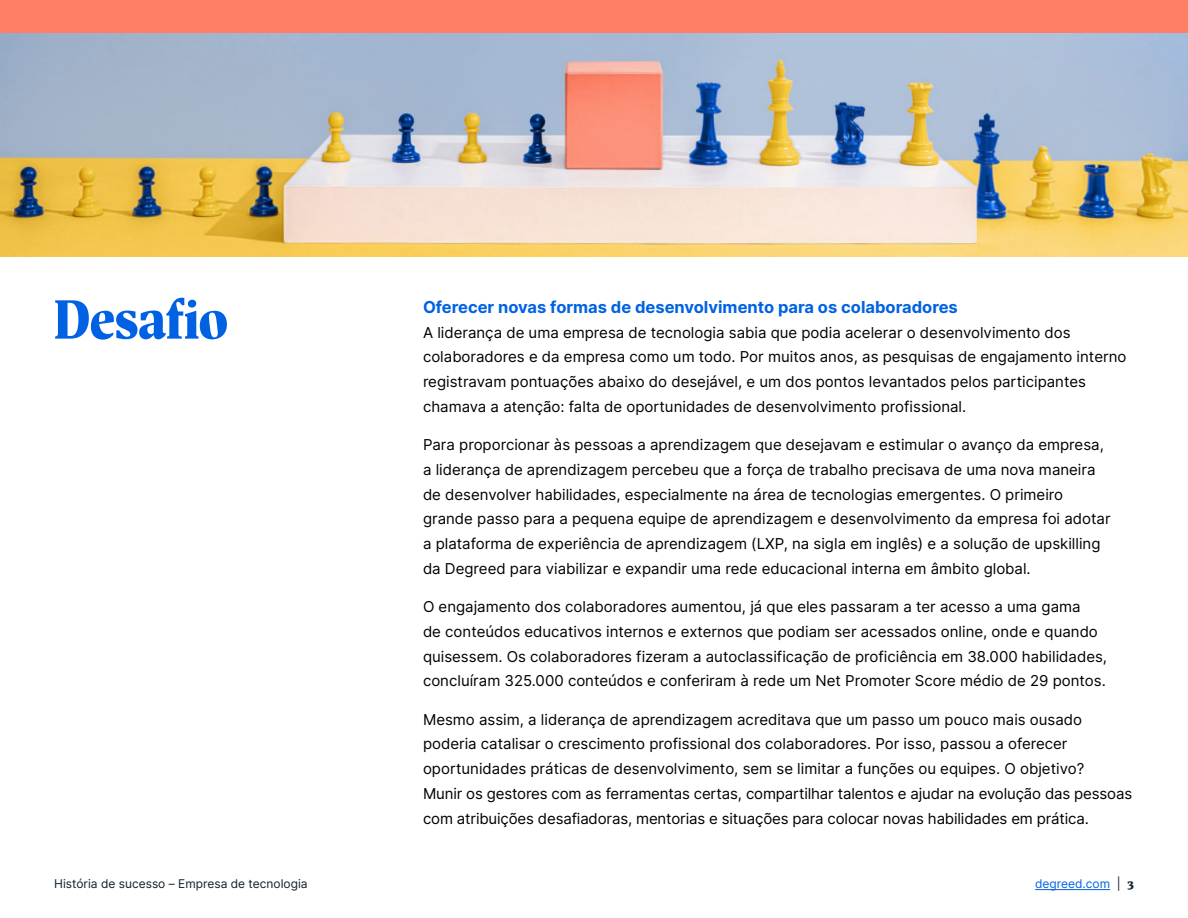
<style>
.page{position:relative;width:1188px;height:918px;background:#fff}
.page>*{position:absolute;margin:0;border:0;box-sizing:border-box;transform-origin:0 0}
.t1{font:800 55.5px "Antonia H1";letter-spacing:-.005em;color:#0062e3}
.t2{font:700 16.5px "Inter";color:#0062e3}
.t3{font:15px/24.8px "Inter";color:#000}
.t4{font:12px "Inter";color:#0f1f2c}
.t5{font:12px "Inter";color:#0062e3}
.s1{color:#0f1f2c}
.s2{font-family:"Antonia H3";font-weight:800;color:#0f1f2c}
</style>
<div class="page">
<div style="left:0;top:0;width:1188px;height:231px;background:#ff7f64"></div>
<img style="left:0;top:33px;width:1188px;height:223px">
<hr style="left:1035px;top:889px;width:75px;height:1px;background:#0062e3">
<p class="t1" style="left:54px;top:288px;width:176px">Desafio</p>
<p class="t2" style="left:423px;top:295px;width:536px">Oferecer novas formas de desenvolvimento para os colaboradores</p>
<p class="t3" style="left:423px;top:320px;width:705px">A liderança de uma empresa de tecnologia sabia que podia acelerar o desenvolvimento dos colaboradores e da empresa como um todo. Por muitos anos, as pesquisas de engajamento interno registravam pontuações abaixo do desejável, e um dos pontos levantados pelos participantes chamava a atenção: falta de oportunidades de desenvolvimento profissional.</p>
<p class="t3" style="left:423px;top:432px;width:689px">Para proporcionar às pessoas a aprendizagem que desejavam e estimular o avanço da empresa, a liderança de aprendizagem percebeu que a força de trabalho precisava de uma nova maneira de desenvolver habilidades, especialmente na área de tecnologias emergentes. O primeiro grande passo para a pequena equipe de aprendizagem e desenvolvimento da empresa foi adotar a plataforma de experiência de aprendizagem (LXP, na sigla em inglês) e a solução de upskilling da Degreed para viabilizar e expandir uma rede educacional interna em âmbito global.</p>
<p class="t3" style="left:423px;top:594px;width:686px">O engajamento dos colaboradores aumentou, já que eles passaram a ter acesso a uma gama<br>de conteúdos educativos internos e externos que podiam ser acessados online, onde e quando quisessem. Os colaboradores fizeram a autoclassificação de proficiência em 38.000 habilidades, concluíram 325.000 conteúdos e conferiram à rede um Net Promoter Score médio de 29 pontos.</p>
<p class="t3" style="left:423px;top:707px;width:711px">Mesmo assim, a liderança de aprendizagem acreditava que um passo um pouco mais ousado poderia catalisar o crescimento profissional dos colaboradores. Por isso, passou a oferecer oportunidades práticas de desenvolvimento, sem se limitar a funções ou equipes. O objetivo?<br>Munir os gestores com as ferramentas certas, compartilhar talentos e ajudar na evolução das pessoas com atribuições desafiadoras, mentorias e situações para colocar novas habilidades em prática.</p>
<p class="t4" style="left:54px;top:875px;width:255px">História de sucesso – Empresa de tecnologia</p>
<p class="t5" style="left:1035px;top:875px;width:100px">degreed.com <span class="s1">|</span> <span class="s2">3</span></p>
</div>
